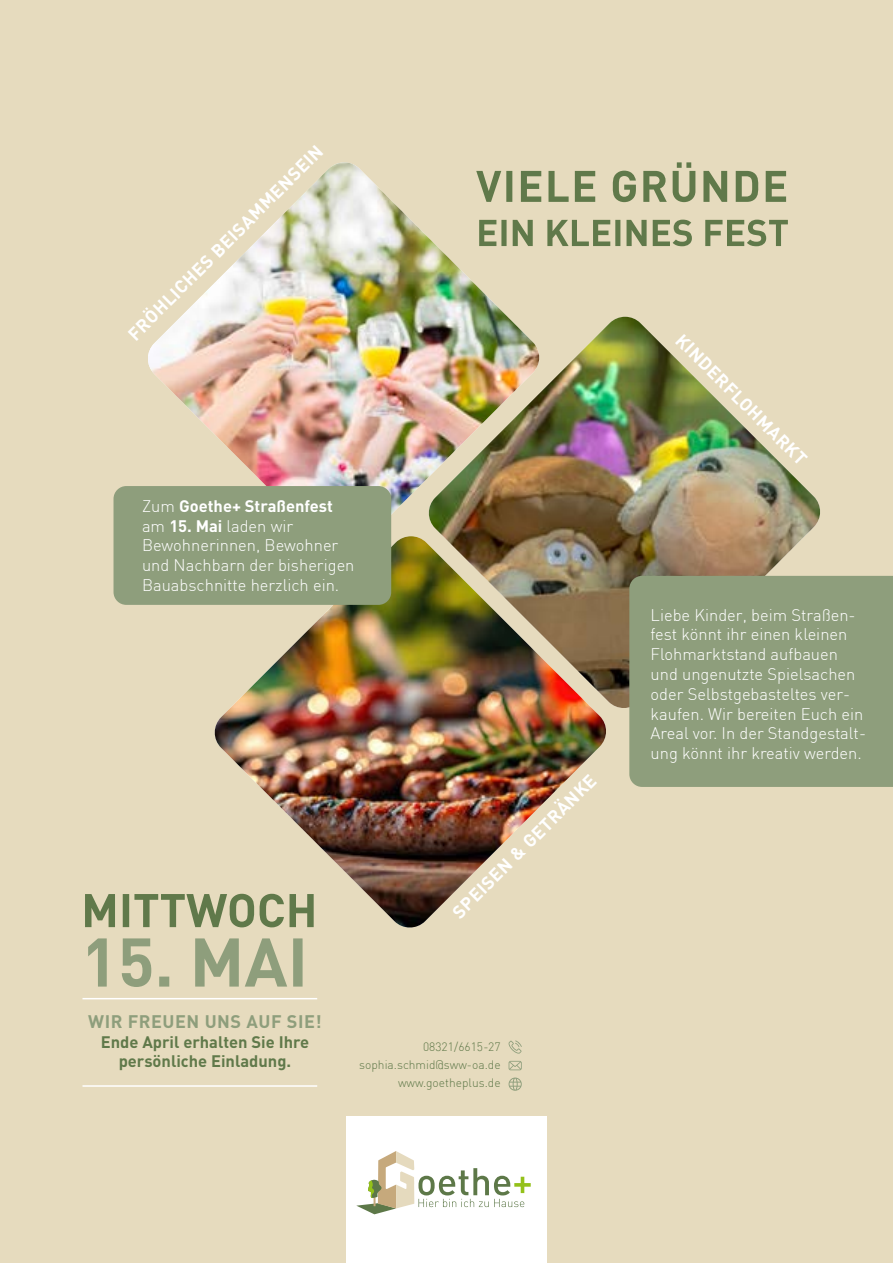
<style>
.page{position:relative;width:893px;height:1263px;background:#e6dbbe}
.page>*{position:absolute;margin:0;border:0;box-sizing:border-box;transform-origin:0 0}
.t1{font:700 18px "DIN";color:#fff}
.t2{font:700 18px "DIN";letter-spacing:.03em;color:#8e9e7c}
.t3{font:300 16.5px/19.8px "DIN";color:#fff}
.t4{font:700 16.5px/19.8px "DIN";color:#60794a;text-align:center}
.t5{font:300 12px/18px "DIN";color:#60794a;text-align:right}
.s1{font-weight:700}
</style>
<div class="page">
<div style="left:346px;top:1116px;width:201px;height:147px;background:#fff"></div>
<svg style="left:356px;top:1151px;width:175px;height:63px"></svg>
<svg style="left:508px;top:1040px;width:14px;height:13px"></svg>
<svg style="left:509px;top:1061px;width:13px;height:9px"></svg>
<svg style="left:509px;top:1077px;width:13px;height:14px"></svg>
<img style="left:146px;top:162px;width:395px;height:372px">
<img style="left:427px;top:317px;width:395px;height:391px">
<img style="left:213px;top:536px;width:395px;height:394px">
<svg style="left:479px;top:220px;width:309px;height:26px;background:#aaaf8a"></svg>
<svg style="left:476px;top:162px;width:310px;height:40px;background:#b7b995"></svg>
<div style="left:114px;top:486px;width:277px;height:119px;background:#8e9e7c;border-radius:13px"></div>
<div style="left:629px;top:576px;width:264px;height:211px;background:#8e9e7c"></div>
<svg style="left:88px;top:938px;width:215px;height:49px;background:#c2c2a3"></svg>
<svg style="left:85px;top:894px;width:229px;height:33px;background:#a7ad87"></svg>
<hr style="left:82px;top:998px;width:235px;height:1px;background:#fff">
<hr style="left:82px;top:1085px;width:235px;height:2px;background:#fff">
<p class="t1" style="left:123px;top:329px;width:268px;rotate:-45deg">FRÖHLICHES BEISAMMENSEIN</p>
<p class="t3" style="left:142px;top:496px;width:214px">Zum <span class="s1">Goethe+ Straßenfest </span>am <span class="s1">15. Mai</span> laden wir<br>Bewohnerinnen, Bewohner und Nachbarn der bisherigen<br>Bauabschnitte herzlich ein.</p>
<p class="t1" style="left:447px;top:907px;width:196px;rotate:-45deg">SPEISEN &amp; GETRÄNKE</p>
<p class="t2" style="left:88px;top:1009px;width:235px">WIR FREUEN UNS AUF SIE!</p>
<p class="t4" style="left:101px;top:1031px;width:210px">Ende April erhalten Sie Ihre persönliche Einladung.</p>
<p class="t5" style="left:359px;top:1038px;width:143px">08321/6615-27 sophia.schmid@sww-oa.de www.goetheplus.de</p>
<p class="t1" style="left:687px;top:329px;width:178px;rotate:45deg">KINDERFLOHMARKT</p>
<p class="t3" style="left:651px;top:605px;width:217px">Liebe Kinder, beim Straßen&shy;fest könnt ihr einen kleinen<br>Flohmarktstand aufbauen und ungenutzte Spielsachen oder Selbstgebasteltes ver&shy;kaufen. Wir bereiten Euch ein<br>Areal vor. In der Standgestalt&shy;ung könnt ihr kreativ werden.</p>
</div>
